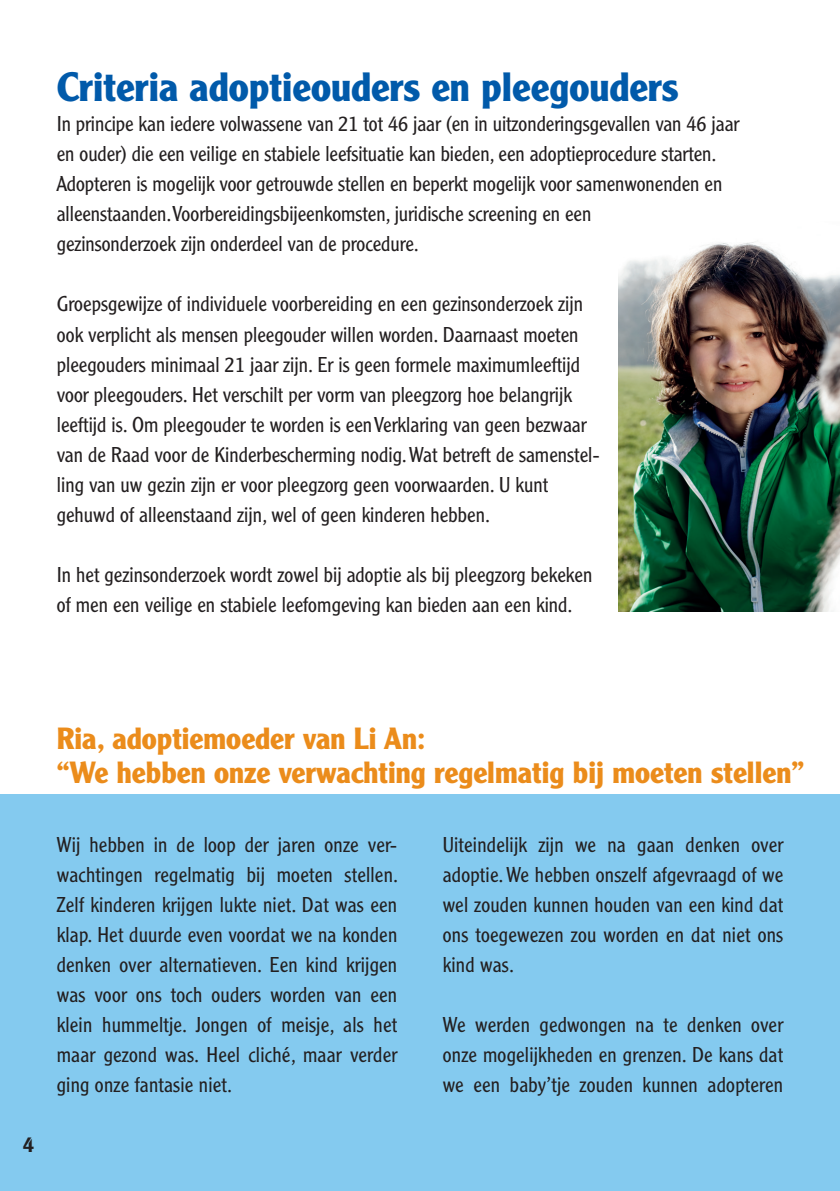
<style>
.page{position:relative;width:840px;height:1191px;background:#fff}
.page>*{position:absolute;margin:0;border:0;box-sizing:border-box;transform-origin:0 0}
.t1{font:700 40px "Clearface Gothic LT Std";color:#015aaa}
.t2{font:700 30px/34px "Clearface Gothic LT Std";color:#eb8c1b}
.t3{font:300 21px/30px "Clearface Gothic LT Std";color:#231f20;text-align:justify}
.t4{font:500 21px "Clearface Gothic LT Std";color:#231f20}
</style>
<div class="page">
<div style="left:0;top:794px;width:839px;height:397px;background:#84caef"></div>
<img style="left:618px;top:242px;width:221px;height:369px">
<h1 class="t1" style="left:57px;top:64px;width:623px">Criteria adoptieouders en pleegouders</h1>
<p class="t3" style="left:57px;top:109px;width:683px;text-align:left">In principe kan iedere volwassene van 21 tot 46 jaar (en in uitzonderingsgevallen van 46 jaar en ouder) die een veilige en stabiele leefsituatie kan bieden, een adoptieprocedure starten.<br>Adopteren is mogelijk voor getrouwde stellen en beperkt mogelijk voor samenwonenden en alleenstaanden. Voorbereidingsbijeenkomsten, juridische screening en een<br>gezinsonderzoek zijn onderdeel van de procedure.</p>
<p class="t3" style="left:57px;top:289px;width:544px;text-align:left">Groepsgewijze of individuele voorbereiding en een gezinsonderzoek zijn ook verplicht als mensen pleegouder willen worden. Daarnaast moeten pleegouders minimaal 21 jaar zijn. Er is geen formele maximumleeftijd voor pleegouders. Het verschilt per vorm van pleegzorg hoe belangrijk leeftijd is. Om pleegouder te worden is een Verklaring van geen bezwaar van de Raad voor de Kinderbescherming nodig. Wat betreft de samenstel&shy;ling van uw gezin zijn er voor pleegzorg geen voorwaarden. U kunt gehuwd of alleenstaand zijn, wel of geen kinderen hebben.</p>
<p class="t3" style="left:57px;top:559px;width:537px">In het gezinsonderzoek wordt zowel bij adoptie als bij pleegzorg bekeken of men een veilige en stabiele leefomgeving kan bieden aan een kind.</p>
<p class="t4" style="left:23px;top:1131px;width:12px">4</p>
<h2 class="t2" style="left:57px;top:721px;width:748px">Ria, adoptiemoeder van Li An:<br>“We hebben onze verwachting regelmatig bij moeten stellen”</h2>
<p class="t3" style="left:57px;top:829px;width:343px">Wij hebben in de loop der jaren onze ver&shy;wachtingen regelmatig bij moeten stellen.<br>Zelf kinderen krijgen lukte niet. Dat was een klap. Het duurde even voordat we na konden denken over alternatieven. Een kind krijgen was voor ons toch ouders worden van een klein hummeltje. Jongen of meisje, als het maar gezond was. Heel cliché, maar verder ging onze fantasie niet.</p>
<p class="t3" style="left:442px;top:829px;width:342px">Uiteindelijk zijn we na gaan denken over adoptie. We hebben onszelf afgevraagd of we wel zouden kunnen houden van een kind dat ons toegewezen zou worden en dat niet ons kind was.</p>
<p class="t3" style="left:442px;top:1009px;width:342px">We werden gedwongen na te denken over onze mogelijkheden en grenzen. De kans dat we een baby’tje zouden kunnen adopteren</p>
</div>
